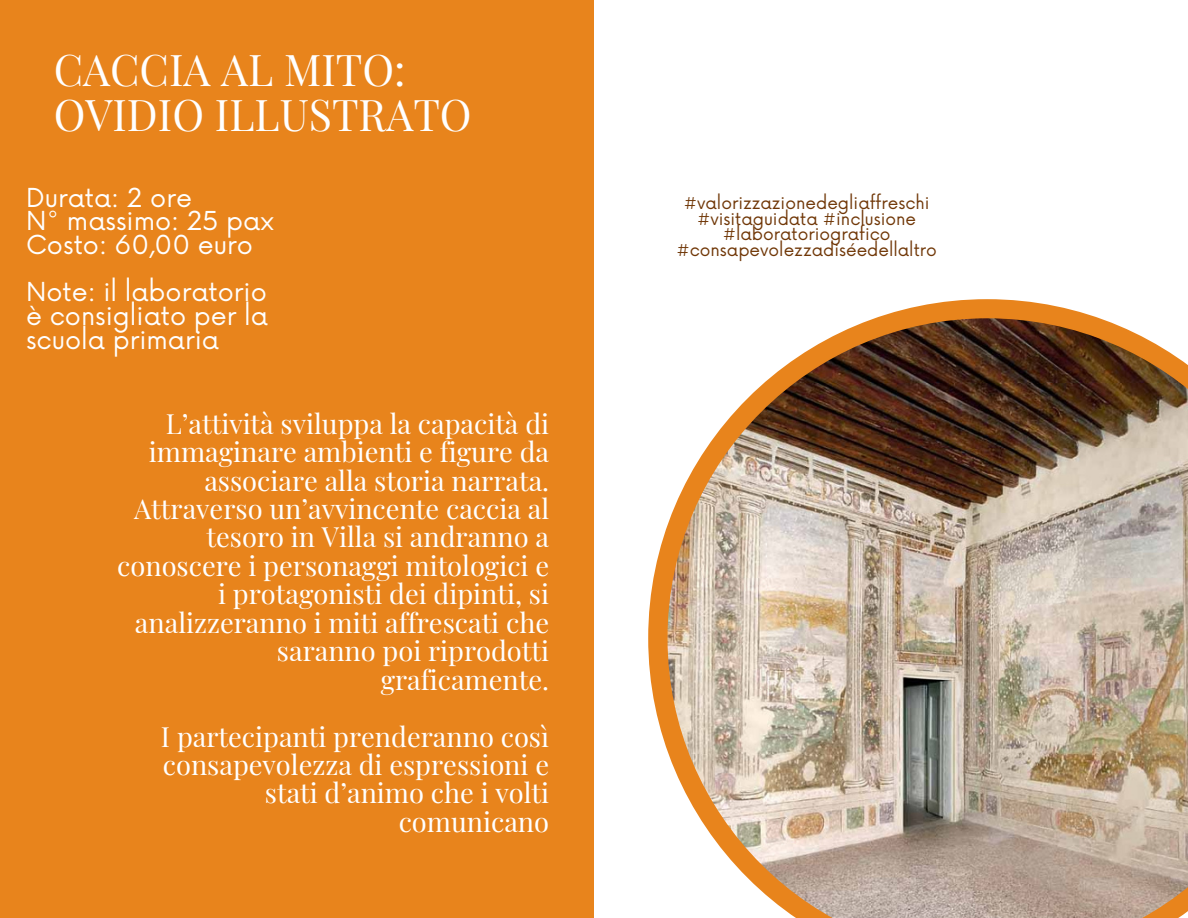
<style>
.page{position:relative;width:1188px;height:918px;background:#e8841c}
.page>*{position:absolute;margin:0;border:0;box-sizing:border-box;transform-origin:0 0}
.t1{font:42.9px/45px "Playfair Display";color:#fff}
.t2{font:27.3px/28.5px "Playfair Display";color:#fff;text-align:right}
.t3{font:25.5px/23.7px "Now";color:#fff;text-align:justify}
.t4{font:16.95px/15.8px "Now";color:#703707;text-align:center}
</style>
<div class="page">
<div style="left:594px;top:0;width:594px;height:918px;background:#fff"></div>
<svg style="left:648px;top:299px;width:451px;height:453px"></svg>
<img style="left:668px;top:318px;width:520px;height:600px">
<p class="t1" style="left:54px;top:46px;width:419px">CACCIA AL MITO:<br>OVIDIO ILLUSTRATO</p>
<p class="t3" style="left:26px;top:187px;width:168px">Durata: 2 ore</p>
<p class="t3" style="left:26px;top:211px;width:249px">N° massimo: 25 pax</p>
<p class="t3" style="left:26px;top:234px;width:228px">Costo: 60,00 euro</p>
<p class="t3" style="left:26px;top:282px;width:244px">Note: il laboratorio è consigliato per la scuola primaria</p>
<p class="t2" style="left:117px;top:408px;width:433px">L’attività sviluppa la capacità di immaginare ambienti e figure da associare alla storia narrata.<br>Attraverso un’avvincente caccia al tesoro in Villa si andranno a conoscere i personaggi mitologici e i protagonisti dei dipinti, si analizzeranno i miti affrescati che saranno poi riprodotti graficamente.</p>
<p class="t2" style="left:161px;top:721px;width:390px">I partecipanti prenderanno così consapevolezza di espressioni e stati d’animo che i volti comunicano</p>
<p class="t4" style="left:676px;top:196px;width:262px">#valorizzazionedegliaffreschi #visitaguidata #inclusione #laboratoriografico #consapevolezzadiséedellaltro</p>
</div>
